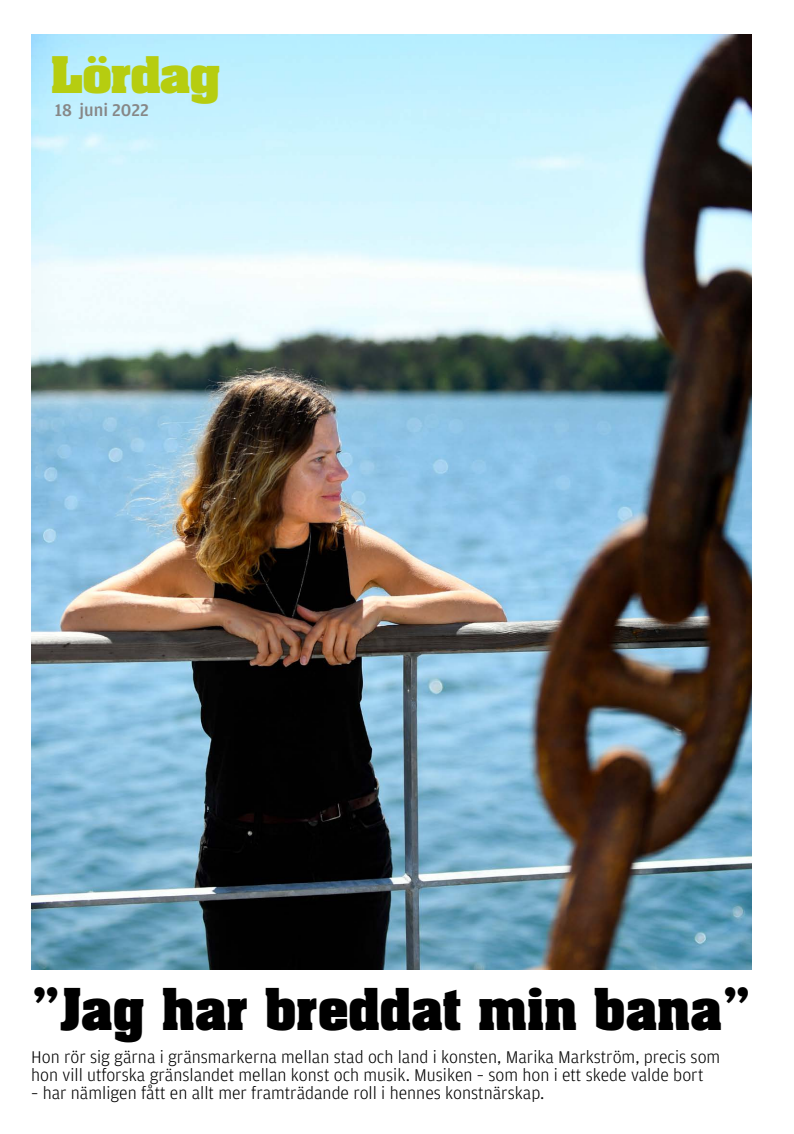
<style>
.page{position:relative;width:794px;height:1134px;background:#fff}
.page>*{position:absolute;margin:0;border:0;box-sizing:border-box;transform-origin:0 0}
.t1{font:700 49.1px "Aachen";color:#000}
.t2{font:700 43px "Aachen";letter-spacing:-.025em;color:#b6cd10;scale:1.11 1}
.t3{font:300 18px/18px "Amplitude";color:#000}
.t4{font:500 18px "Amplitude";color:#878787}
</style>
<div class="page">
<img style="left:31px;top:34px;width:720px;height:935px">
<h2 class="t2" style="left:51px;top:44px;width:154px">Lördag</h2>
<p class="t4" style="left:55px;top:100px;width:96px">18 juni 2022</p>
<h1 class="t1" style="left:31px;top:974px;width:722px">”Jag har breddat min bana”</h1>
<p class="t3" style="left:31px;top:1048px;width:690px">Hon rör sig gärna i gränsmarkerna mellan stad och land i konsten, Marika Markström, precis som hon vill utforska gränslandet mellan konst och musik. Musiken – som hon i ett skede valde bort</p>
<p class="t3" style="left:31px;top:1084px;width:515px">– har nämligen fått en allt mer framträdande roll i hennes konstnärskap.</p>
</div>
